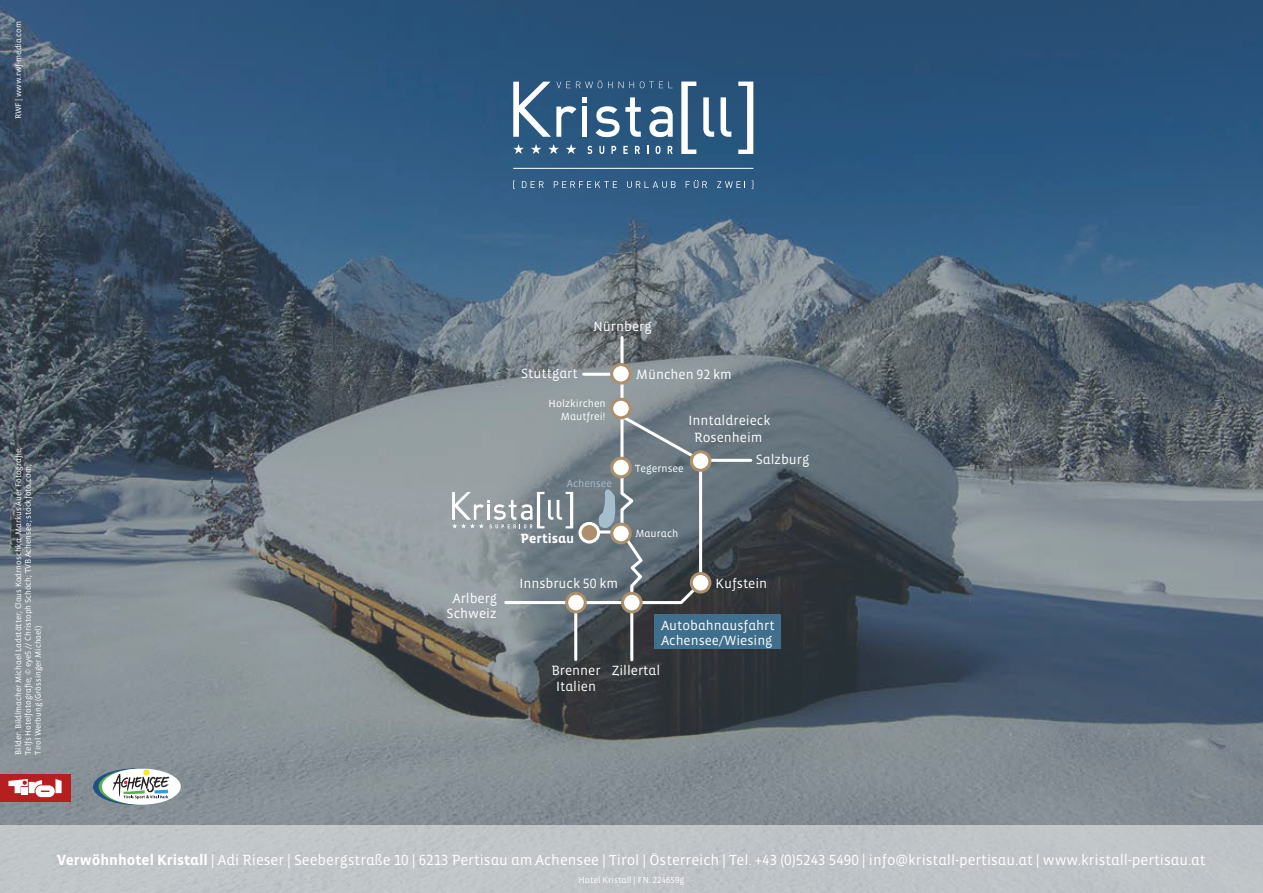
<style>
.page{position:relative;width:1263px;height:893px;background:#fff}
.page>*{position:absolute;margin:0;border:0;box-sizing:border-box;transform-origin:0 0}
.t1{font:15px "Vista Sans Alt";color:#fff}
.t2{font:13.65px/15.3px "Vista Sans Alt";color:#fff;text-align:center}
.t3{font:700 13.65px "Vista Sans Alt";color:#fff}
.t4{font:10.65px/12.8px "Vista Sans Alt";color:#fff;text-align:right}
.t5{font:10.65px "Vista Sans Alt";color:#a5becd}
.t6{font:9px "Vista Sans Alt";color:#fff}
.t7{font:8.25px/9.9px "Vista Sans Alt";color:#fff}
.s1{font-weight:700}
</style>
<div class="page">
<img style="left:0;top:0;width:1263px;height:825px">
<div style="left:0;top:825px;width:1263px;height:68px;background:#c0c5c8"></div>
<div style="left:0;top:774px;width:71px;height:27px;background:#b51f1f"></div>
<svg style="left:8px;top:779px;width:54px;height:18px"></svg>
<svg style="left:94px;top:769px;width:86px;height:35px"></svg>
<svg style="left:99px;top:769px;width:81px;height:36px"></svg>
<div style="left:102px;top:768px;width:79px;height:37px;background:#fff;border-radius:50%"></div>
<svg style="left:113px;top:769px;width:56px;height:30px"></svg>
<svg style="left:738px;top:82px;width:15px;height:72px"></svg>
<svg style="left:681px;top:82px;width:15px;height:72px"></svg>
<hr style="left:513px;top:168px;width:240px;height:1px;background:#fff">
<svg style="left:531px;top:144px;width:10px;height:10px"></svg>
<svg style="left:548px;top:144px;width:11px;height:10px"></svg>
<svg style="left:566px;top:144px;width:10px;height:10px"></svg>
<svg style="left:513px;top:144px;width:11px;height:10px"></svg>
<svg style="left:587px;top:146px;width:5px;height:8px"></svg>
<svg style="left:599px;top:146px;width:5px;height:8px"></svg>
<svg style="left:611px;top:146px;width:5px;height:8px"></svg>
<svg style="left:623px;top:146px;width:5px;height:8px"></svg>
<svg style="left:635px;top:146px;width:5px;height:8px"></svg>
<svg style="left:655px;top:146px;width:5px;height:8px"></svg>
<svg style="left:668px;top:146px;width:5px;height:8px"></svg>
<svg style="left:513px;top:181px;width:2px;height:8px"></svg>
<svg style="left:522px;top:181px;width:22px;height:7px"></svg>
<svg style="left:554px;top:181px;width:63px;height:7px"></svg>
<svg style="left:627px;top:181px;width:48px;height:7px"></svg>
<svg style="left:686px;top:180px;width:21px;height:8px"></svg>
<svg style="left:717px;top:181px;width:28px;height:7px"></svg>
<svg style="left:513px;top:80px;width:160px;height:57px"></svg>
<svg style="left:703px;top:97px;width:11px;height:40px"></svg>
<svg style="left:720px;top:97px;width:11px;height:40px"></svg>
<svg style="left:503px;top:334px;width:251px;height:329px;background:#6c757b"></svg>
<div style="left:567px;top:593px;width:18px;height:19px;background:#fff;border-radius:50%"></div>
<div style="left:565px;top:592px;width:22px;height:21px;border:3px solid #ac906d;border-radius:50%"></div>
<div style="left:622px;top:593px;width:19px;height:19px;background:#fff;border-radius:50%"></div>
<div style="left:621px;top:592px;width:22px;height:21px;border:3px solid #ac906d;border-radius:50%"></div>
<div style="left:654px;top:614px;width:127px;height:35px;background:#3f6f8c"></div>
<svg style="left:580px;top:523px;width:19px;height:19px"></svg>
<div style="left:578px;top:522px;width:22px;height:22px;border:3px solid #fff;border-radius:50%"></div>
<svg style="left:596px;top:361px;width:117px;height:234px;background:#7a848a"></svg>
<div style="left:612px;top:524px;width:18px;height:19px;background:#fff;border-radius:50%"></div>
<div style="left:610px;top:523px;width:22px;height:21px;border:3px solid #ac906d;border-radius:50%"></div>
<svg style="left:452px;top:492px;width:121px;height:36px"></svg>
<p class="t7" style="left:13px;top:119px;width:100px;rotate:-90deg">RWF | www.rwf-media.com</p>
<p class="t7" style="left:13px;top:755px;width:309px;rotate:-90deg">Bilder: Bildlmacher Michael Ladstätter; Claus Kadrnoschka; Markus Auer Fotografie;<br>Telfs Hotelfotografie; © eye5 // Christoph Schöch; TVB Achensee; stockfoto.com;<br>Tirol Werbung (Grössinger Michael)</p>
<h2 class="t2" style="left:447px;top:591px;width:52px">Arlberg<br>Schweiz</h2>
<h2 class="t2" style="left:593px;top:319px;width:60px">Nürnberg</h2>
<h2 class="t2" style="left:636px;top:367px;width:97px">München 92 km</h2>
<h2 class="t2" style="left:688px;top:413px;width:83px;line-height:16.5px">Inntaldreieck<br>Rosenheim</h2>
<h2 class="t2" style="left:756px;top:452px;width:55px">Salzburg</h2>
<h2 class="t2" style="left:521px;top:366px;width:58px">Stuttgart</h2>
<p class="t4" style="left:549px;top:397px;width:59px">Holzkirchen<br>Mautfrei!</p>
<p class="t4" style="left:635px;top:463px;width:50px">Tegernsee</p>
<p class="t5" style="left:567px;top:478px;width:47px">Achensee</p>
<h2 class="t3" style="left:520px;top:532px;width:55px">Pertisau</h2>
<h2 class="t2" style="left:519px;top:576px;width:100px">Innsbruck 50 km</h2>
<p class="t4" style="left:635px;top:527px;width:44px">Maurach</p>
<h2 class="t2" style="left:715px;top:576px;width:53px">Kufstein</h2>
<h2 class="t2" style="left:661px;top:618px;width:115px;line-height:14.9px;text-align:left">Autobahnausfahrt<br>Achensee/Wiesing</h2>
<h2 class="t2" style="left:556px;top:663px;width:106px;text-align:left;text-indent:-5px">Brenner Zillertal<br>Italien</h2>
<h1 class="t1" style="left:57px;top:852px;width:1150px"><span class="s1">Verwöhnhotel Kristall</span> | Adi Rieser | Seebergstraße 10 | 6213 Pertisau am Achensee | Tirol | Österreich | Tel. +43 (0)5243 5490 | info@kristall-pertisau.at | www.kristall-pertisau.at</h1>
<p class="t6" style="left:578px;top:875px;width:107px">Hotel Kristall | FN: 224659g</p>
</div>
